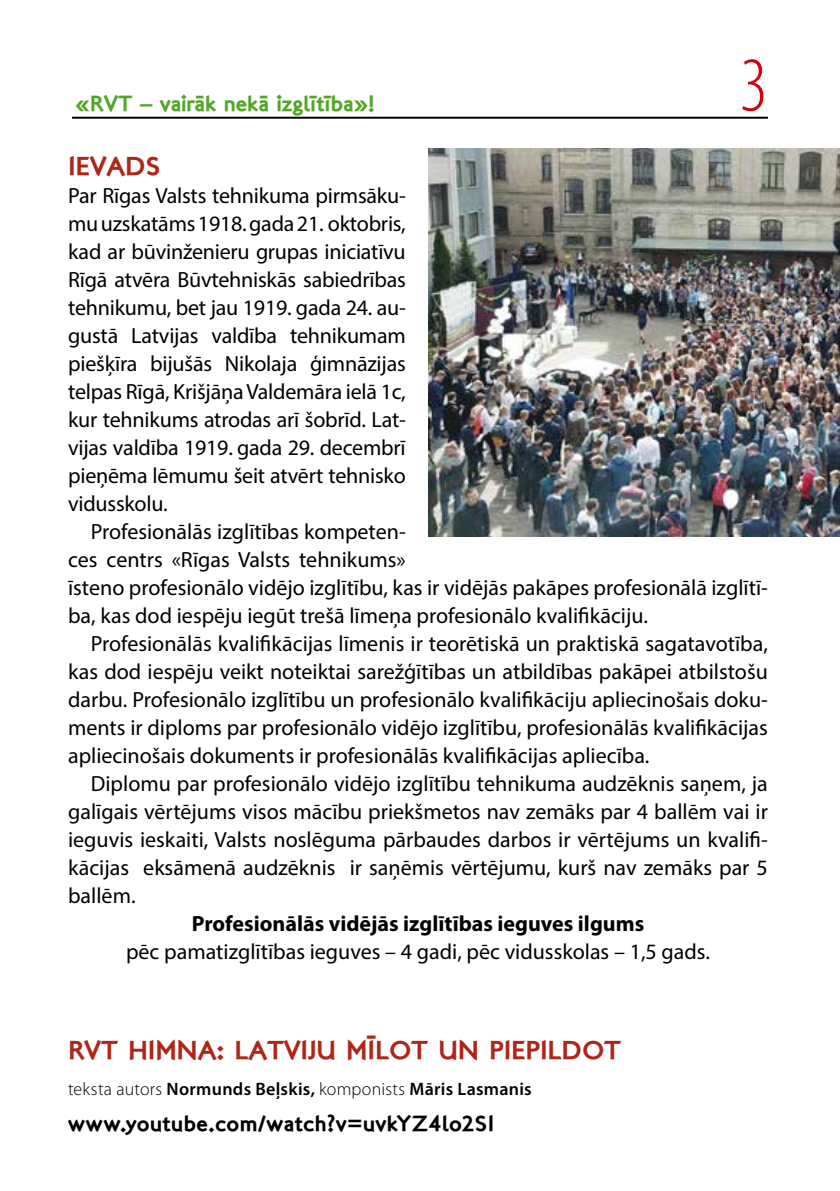
<style>
.page{position:relative;width:840px;height:1191px;background:#fff}
.page>*{position:absolute;margin:0;border:0;box-sizing:border-box;transform-origin:0 0}
.t1{font:300 condensed 78px "Myriad Pro";color:#d1000d}
.t2{font:26px "London Two";letter-spacing:-.01em;color:#af2619}
.t3{font:22px/28px "Myriad Pro";color:#000;text-align:justify}
.t4{font:700 22px "Myriad Pro";color:#000}
.t5{font:22px "London Two";letter-spacing:.025em;color:#000}
.t6{font:22px "London Two";color:#52a625}
.t7{font:600 18px "Myriad Pro";letter-spacing:.015em;color:#000}
.s1{font-weight:300}
</style>
<div class="page">
<hr style="left:72px;top:117px;width:695px;height:2px;background:#000">
<img style="left:428px;top:148px;width:411px;height:389px">
<p class="t6" style="left:75px;top:89px;width:300px">«RVT – vairāk nekā izglītība»!</p>
<h1 class="t1" style="left:739px;top:43px;width:30px">3</h1>
<p class="t2" style="left:68px;top:149px;width:94px">IEVADS</p>
<p class="t3" style="left:68px;top:181px;width:339px">Par Rīgas Valsts tehnikuma pirmsāku&shy;mu uzskatāms 1918. gada 21. oktobris, kad ar būvinženieru grupas iniciatīvu Rīgā atvēra Būvtehniskās sabiedrības tehnikumu, bet jau 1919. gada 24. au&shy;gustā Latvijas valdība tehnikumam piešķīra bijušās Nikolaja ģimnāzijas telpas Rīgā, Krišjāņa Valdemāra ielā 1c, kur tehnikums atrodas arī šobrīd. Lat&shy;vijas valdība 1919. gada 29. decembrī pieņēma lēmumu šeit atvērt tehnisko vidusskolu.</p>
<p class="t3" style="left:68px;top:517px;width:701px;text-align:left;text-indent:23px">Profesionālās izglītības kompeten-<br>ces centrs «Rīgas Valsts tehnikums»<br>īsteno profesionālo vidējo izglītību, kas ir vidējās pakāpes profesionālā izglītī&shy;ba, kas dod iespēju iegūt trešā līmeņa profesionālo kvalifikāciju.</p>
<p class="t3" style="left:68px;top:629px;width:701px;text-indent:23px">Profesionālās kvalifikācijas līmenis ir teorētiskā un praktiskā sagatavotība, kas dod iespēju veikt noteiktai sarežģītības un atbildības pakāpei atbilstošu darbu. Profesionālo izglītību un profesionālo kvalifikāciju apliecinošais doku&shy;ments ir diploms par profesionālo vidējo izglītību, profesionālās kvalifikācijas apliecinošais dokuments ir profesionālās kvalifikācijas apliecība.</p>
<p class="t3" style="left:68px;top:769px;width:701px;text-indent:23px">Diplomu par profesionālo vidējo izglītību tehnikuma audzēknis saņem, ja galīgais vērtējums visos mācību priekšmetos nav zemāks par 4 ballēm vai ir ieguvis ieskaiti, Valsts noslēguma pārbaudes darbos ir vērtējums un kvalifi&shy;kācijas eksāmenā audzēknis ir saņēmis vērtējumu, kurš nav zemāks par 5 ballēm.</p>
<p class="t4" style="left:192px;top:909px;width:453px">Profesionālās vidējās izglītības ieguves ilgums</p>
<p class="t3" style="left:126px;top:937px;width:585px">pēc pamatizglītības ieguves – 4 gadi, pēc vidusskolas – 1,5 gads.</p>
<p class="t2" style="left:68px;top:1033px;width:196px">RVT Hi mna: Latvi</p>
<p class="t2" style="left:308px;top:1033px;width:307px">ju mīlot un piepildot</p>
<p class="t7" style="left:68px;top:1077px;width:465px"><span class="s1">teksta autors</span> Normunds Beļskis, <span class="s1">komponists</span> Māris Lasmanis</p>
<p class="t5" style="left:68px;top:1109px;width:427px">www.youtube.com/watch?v=uvkYZ4lo2SI</p>
</div>
